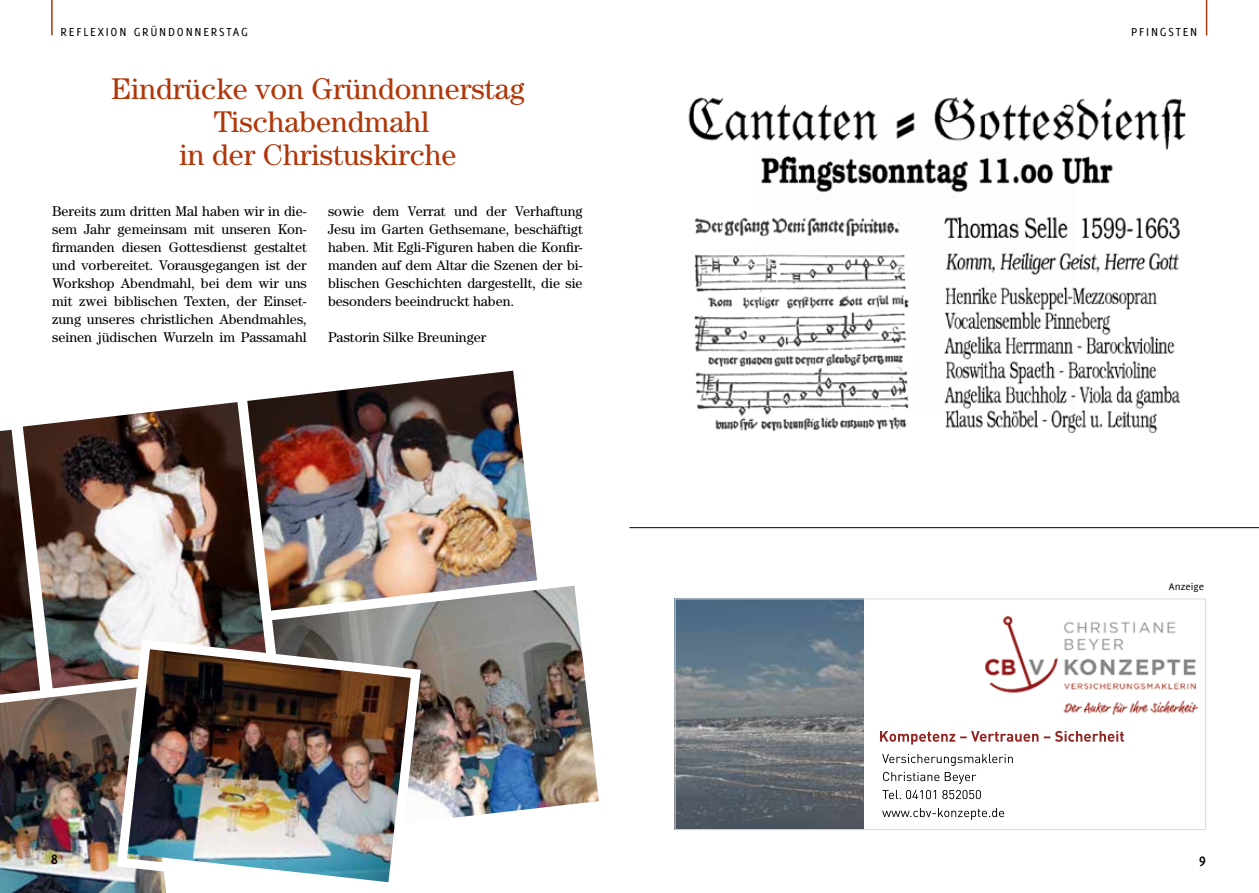
<style>
.page{position:relative;width:1259px;height:893px;background:#fff}
.page>*{position:absolute;margin:0;border:0;box-sizing:border-box;transform-origin:0 0}
.t1{font:30px/33px "Century Std";color:#b0370a;text-align:center}
.t2{font:700 15px "Delicious";color:#000}
.t3{font:14.1px/18px "Century Std";color:#000;text-align:justify}
.t4{font:12.75px "Delicious";letter-spacing:.14em;color:#000}
.t5{font:10.5px "Delicious";color:#000;scale:1.08 1}
</style>
<div class="page">
<img style="left:247px;top:371px;width:290px;height:240px">
<img style="left:272px;top:586px;width:327px;height:232px">
<img style="left:23px;top:402px;width:244px;height:285px">
<img style="left:0;top:430px;width:40px;height:257px">
<img style="left:676px;top:600px;width:187px;height:228px">
<div style="left:674px;top:598px;width:532px;height:232px;border:1px solid #d9dada"></div>
<img style="left:985px;top:616px;width:212px;height:115px">
<svg style="left:882px;top:808px;width:122px;height:12px"></svg>
<svg style="left:882px;top:790px;width:98px;height:9px"></svg>
<svg style="left:883px;top:772px;width:93px;height:12px"></svg>
<svg style="left:882px;top:754px;width:131px;height:12px"></svg>
<svg style="left:880px;top:731px;width:244px;height:13px"></svg>
<hr style="left:629px;top:527px;width:630px;height:1px;background:#000">
<img style="left:0;top:687px;width:112px;height:206px">
<img style="left:112px;top:634px;width:314px;height:259px">
<img style="left:688px;top:97px;width:498px;height:336px">
<hr style="left:51px;top:0;width:2px;height:35px;background:#b0370a">
<hr style="left:1205px;top:0;width:2px;height:35px;background:#b0370a">
<p class="t4" style="left:61px;top:25px;width:189px">REFLEXION GRÜNDONNERSTAG</p>
<p class="t4" style="left:1131px;top:25px;width:68px">PFINGSTEN</p>
<h1 class="t1" style="left:111px;top:71px;width:415px">Eindrücke von Gründonnerstag<br>Tischabendmahl<br>in der Christuskirche</h1>
<p class="t3" style="left:52px;top:202px;width:256px">Bereits zum dritten Mal haben wir in die&shy;sem Jahr gemeinsam mit unseren Kon&shy;firmanden diesen Gottesdienst gestaltet und vorbereitet. Vorausgegangen ist der Workshop Abendmahl, bei dem wir uns mit zwei biblischen Texten, der Einset&shy;zung unseres christlichen Abendmahles, seinen jüdischen Wurzeln im Passamahl</p>
<p class="t3" style="left:328px;top:202px;width:256px">sowie dem Verrat und der Verhaftung Jesu im Garten Gethsemane, beschäftigt haben. Mit Egli-Figuren haben die Konfir&shy;manden auf dem Altar die Szenen der bi&shy;blischen Geschichten dargestellt, die sie besonders beeindruckt haben.</p>
<p class="t3" style="left:328px;top:328px;width:160px">Pastorin Silke Breuninger</p>
<p class="t2" style="left:51px;top:851px;width:8px">8</p>
<p class="t5" style="left:1169px;top:581px;width:34px">Anzeige</p>
<p class="t2" style="left:1199px;top:851px;width:8px">9</p>
</div>
